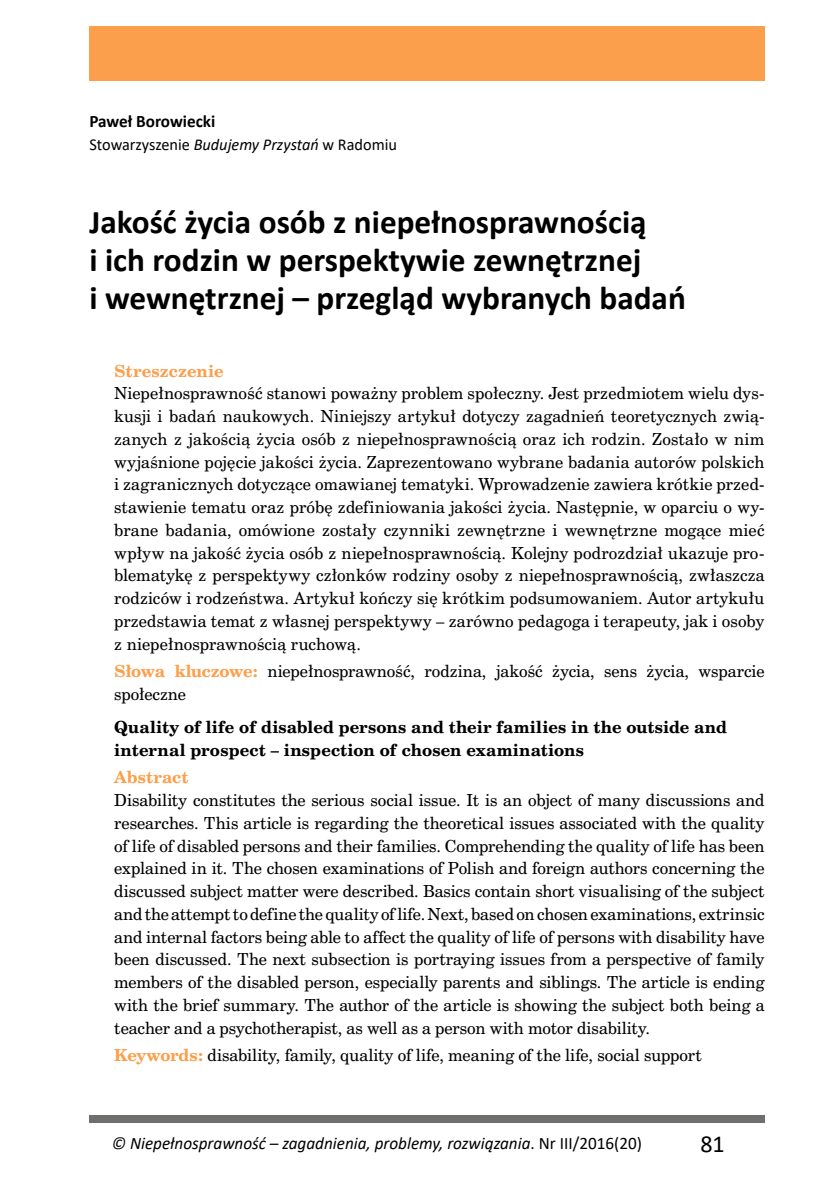
<style>
.page{position:relative;width:834px;height:1191px;background:#fff}
.page>*{position:absolute;margin:0;border:0;box-sizing:border-box;transform-origin:0 0}
.t1{font:700 33.25px/38.3px "Calibri";color:#000}
.t2{font:24.5px "Calibri";color:#000}
.t3{font:italic 17.5px "Calibri";color:#000}
._00_NAZWISKO{font:700 17.5px "Calibri";color:#000}
._00_DANE{font:16.62px "Calibri";color:#000}
._00_streszczenie{font:15.75px/22.8px "Cent Schbook PL";color:#000;text-align:justify}
._00_tytul_ang{font:700 15.75px/22.8px "Cent Schbook PL";letter-spacing:.01em;color:#000}
._00_streszczenie-2{font:700 15.75px "Cent Schbook PL";letter-spacing:.005em;color:#fc9f4c}
.s1{font-style:italic}
.s2{font-weight:700;color:#fc9f4c}
.s3{font-style:normal}
</style>
<div class="page">
<div style="left:89px;top:26px;width:675px;height:55px;background:#fc9f4c"></div>
<div style="left:89px;top:1115px;width:675px;height:7px;background:#6f6f6e"></div>
<p class="_00_NAZWISKO" style="left:89px;top:109px;width:127px">Paweł Borowiecki</p>
<p class="_00_DANE" style="left:89px;top:133px;width:309px">Stowarzyszenie <span class="s1">Budujemy Przystań</span> w Radomiu</p>
<h1 class="t1" style="left:89px;top:204px;width:598px">Jakość życia osób z niepełnosprawnością<br>i ich rodzin w perspektywie zewnętrznej<br>i wewnętrznej – przegląd wybranych badań</h1>
<p class="_00_streszczenie-2" style="left:114px;top:360px;width:111px">Streszczenie</p>
<p class="_00_streszczenie" style="left:114px;top:382px;width:651px">Niepełnosprawność stanowi poważny problem społeczny. Jest przedmiotem wielu dys&shy;kusji i badań naukowych. Niniejszy artykuł dotyczy zagadnień teoretycznych zwią&shy;zanych z jakością życia osób z niepełnosprawnością oraz ich rodzin. Zostało w nim wyjaśnione pojęcie jakości życia. Zaprezentowano wybrane badania autorów polskich i zagranicznych dotyczące omawianej tematyki. Wprowadzenie zawiera krótkie przed&shy;stawienie tematu oraz próbę zdefiniowania jakości życia. Następnie, w oparciu o wy&shy;brane badania, omówione zostały czynniki zewnętrzne i wewnętrzne mogące mieć wpływ na jakość życia osób z niepełnosprawnością. Kolejny podrozdział ukazuje pro&shy;blematykę z perspektywy członków rodziny osoby z niepełnosprawnością, zwłaszcza rodziców i rodzeństwa. Artykuł kończy się krótkim podsumowaniem. Autor artykułu przedstawia temat z własnej perspektywy – zarówno pedagoga i terapeuty, jak i osoby z niepełnosprawnością ruchową.</p>
<p class="_00_streszczenie" style="left:114px;top:660px;width:651px"><span class="s2">Słowa kluczowe:</span> niepełnosprawność, rodzina, jakość życia, sens życia, wsparcie społeczne</p>
<p class="_00_tytul_ang" style="left:114px;top:715px;width:614px">Quality of life of disabled persons and their families in the outside and internal prospect – inspection of chosen examinations</p>
<p class="_00_streszczenie-2" style="left:114px;top:767px;width:76px">Abstract</p>
<p class="_00_streszczenie" style="left:114px;top:788px;width:651px">Disability constitutes the serious social issue. It is an object of many discussions and researches. This article is regarding the theoretical issues associated with the quality of life of disabled persons and their families. Comprehending the quality of life has been explained in it. The chosen examinations of Polish and foreign authors concerning the discussed subject matter were described. Basics contain short visualising of the subject and the attempt to define the quality of life. Next, based on chosen examinations, extrinsic and internal factors being able to affect the quality of life of persons with disability have been discussed. The next subsection is portraying issues from a perspective of family members of the disabled person, especially parents and siblings. The article is ending with the brief summary. The author of the article is showing the subject both being a teacher and a psychotherapist, as well as a person with motor disability.</p>
<p class="_00_streszczenie" style="left:114px;top:1043px;width:589px"><span class="s2">Keywords:</span> disability, family, quality of life, meaning of the life, social support</p>
<p class="t3" style="left:112px;top:1131px;width:531px">© Niepełnosprawność – zagadnienia, problemy, rozwiązania<span class="s3">. Nr III/2016(20)</span></p>
<h2 class="t2" style="left:700px;top:1126px;width:26px">81</h2>
</div>
